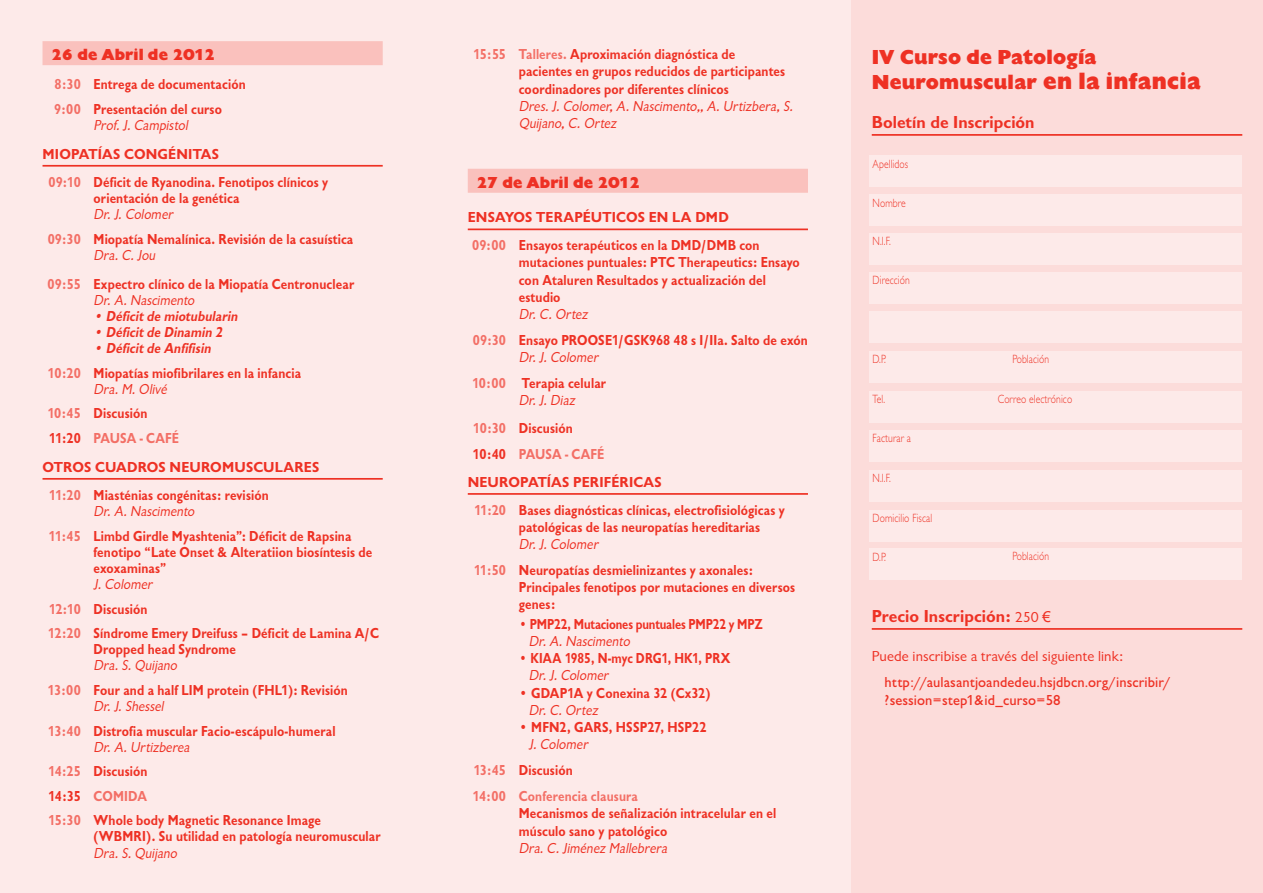
<style>
.page{position:relative;width:1263px;height:893px;background:#fff}
.page>*{position:absolute;margin:0;border:0;box-sizing:border-box;transform-origin:0 0}
.t1{font:800 21px/25.5px "Giltus T";letter-spacing:.01em;color:#ee3124}
.t2{font:700 18px "Giltus T";letter-spacing:.005em;color:#ee3124}
.t3{font:800 16.5px "Giltus T";letter-spacing:.005em;color:#ee3124}
.t4{font:700 15px/24.6px "Giltus T";letter-spacing:.01em;color:#ee3124;scale:.9 1}
.t5{font:700 15px/28.8px "Giltus T";letter-spacing:.01em;color:#ee3124}
.t6{font:italic 15px/17.2px "Giltus T";color:#ee3124;scale:.9 1}
.t7{font:700 15px/24.6px "Giltus T";letter-spacing:.01em;color:#f36f66;scale:.9 1}
.t8{font:500 15px/18px "Giltus T";letter-spacing:.005em;color:#ee3124}
.t9{font:italic 700 15px "Giltus T";color:#ee3124;scale:.9 1}
.t10{font:15px "Giltus T";letter-spacing:.005em;color:#ee3124}
.t11{font:700 15px "Giltus T";letter-spacing:-.01em;color:#ee3124;scale:.85 1}
.t12{font:700 15px "Giltus T";letter-spacing:.01em;color:#ee3124;scale:.85 1}
.t13{font:300 12px "Gill Sans";letter-spacing:.01em;color:#ee3124;scale:.8 1}
.s1{color:#f36f66}
.s2{font-weight:400;font-style:italic}
.s3{font-style:italic}
.s4{font-weight:400;font-style:italic;color:#ee3124}
.s5{color:#ee3124}
.s6{font-weight:700;font-style:normal;color:#f36f66}
.s7{font-weight:700;font-style:normal}
.s8{font-size:24px}
.s9{font-weight:400;font-size:15px}
.s10{font-family:"Arial";font-weight:400;font-size:15px}
</style>
<div class="page">
<div style="left:850px;top:0;width:413px;height:893px;background:#fcdcda"></div>
<div style="left:0;top:0;width:850px;height:893px;background:#fdeae9"></div>
<hr style="left:872px;top:134px;width:370px;height:2px;background:#ee3124">
<div style="left:869px;top:155px;width:373px;height:32px;background:#fdeae9"></div>
<div style="left:869px;top:272px;width:373px;height:32px;background:#fdeae9"></div>
<div style="left:869px;top:351px;width:373px;height:32px;background:#fdeae9"></div>
<div style="left:869px;top:311px;width:373px;height:32px;background:#fdeae9"></div>
<div style="left:869px;top:391px;width:373px;height:32px;background:#fdeae9"></div>
<div style="left:869px;top:470px;width:373px;height:32px;background:#fdeae9"></div>
<div style="left:869px;top:510px;width:373px;height:32px;background:#fdeae9"></div>
<div style="left:869px;top:430px;width:373px;height:32px;background:#fdeae9"></div>
<div style="left:869px;top:548px;width:373px;height:32px;background:#fdeae9"></div>
<div style="left:869px;top:194px;width:373px;height:32px;background:#fdeae9"></div>
<div style="left:869px;top:233px;width:373px;height:32px;background:#fdeae9"></div>
<div style="left:43px;top:41px;width:340px;height:24px;background:#fac1bd"></div>
<hr style="left:43px;top:165px;width:340px;height:2px;background:#ee3124">
<hr style="left:43px;top:478px;width:340px;height:2px;background:#ee3124">
<div style="left:468px;top:169px;width:340px;height:24px;background:#fac1bd"></div>
<hr style="left:468px;top:229px;width:340px;height:1px;background:#ee3124">
<hr style="left:468px;top:493px;width:340px;height:2px;background:#ee3124">
<hr style="left:872px;top:628px;width:370px;height:2px;background:#ee3124">
<p class="t3" style="left:51px;top:45px;width:166px">26 de Abril de 2012</p>
<p class="t4" style="left:54px;top:72px;width:214px"><span class="s1">8:30</span> Entrega de documentación<br><span class="s1">9:00</span> Presentación del curso</p>
<p class="t6" style="left:94px;top:116px;width:110px">Prof. J. Campistol</p>
<p class="t5" style="left:43px;top:139px;width:11px">miopa</p>
<p class="t5" style="left:89px;top:139px;width:48px">tías con</p>
<p class="t5" style="left:49px;top:139px;width:281px;text-indent:109px">génitas<br><span class="s1">09:10</span> Déficit de Ryanodina. Fenotipos clínicos y</p>
<p class="t4" style="left:94px;top:186px;width:164px">orientación de la genética</p>
<p class="t4" style="left:48px;top:202px;width:341px;text-indent:46px"><span class="s2">Dr. J. Colomer<br></span><span class="s1">09:30</span> Miopatía Nemalínica. Revisión de la casuística</p>
<p class="t4" style="left:48px;top:241px;width:342px;line-height:28.8px;text-indent:46px"><span class="s2">Dra. C. Jou<br></span><span class="s1">09:55</span> Expectro clínico de la Miopatía Centronuclear</p>
<p class="t6" style="left:94px;top:291px;width:117px">Dr. A. Nascimento</p>
<p class="t9" style="left:94px;top:307px;width:165px">• Déficitde miotubularin</p>
<p class="t9" style="left:94px;top:323px;width:148px">• Déficitde Dinamin 2</p>
<p class="t4" style="left:48px;top:336px;width:283px;text-indent:46px"><span class="s3">• Déficitde Anfifisin<br></span><span class="s1">10:20</span> Miopatías miofibrilares en la infancia</p>
<p class="t7" style="left:47px;top:376px;width:146px;text-indent:46px"><span class="s4">Dra. M. Olivé<br></span>10:45 <span class="s5">Discusión<br>11:20</span> PAUSA - CAFÉ</p>
<p class="t5" style="left:49px;top:452px;width:272px;text-indent:-6px">OTROS CUADROS NEUROMUSCULARES<br><span class="s1">11:20</span> Miasténias congénitas: revisión</p>
<p class="t4" style="left:49px;top:499px;width:338px;text-indent:45px"><span class="s2">Dr. A. Nascimento<br></span><span class="s1">11:45</span> Limbd Girdle Myashtenia”: Déficit de Rapsina</p>
<p class="t4" style="left:94px;top:544px;width:311px;line-height:16px">fenotipo “Late Onset &amp; Alteratiion biosíntesis de exoxaminas”</p>
<p class="t4" style="left:48px;top:572px;width:369px;text-indent:46px"><span class="s2">J. Colomer<br></span><span class="s1">12:10</span> Discusión<br><span class="s1">12:20</span> Síndrome Emery Dreifuss – Déficit de Lamina A/C</p>
<p class="t4" style="left:94px;top:637px;width:160px">Dropped head Syndrome</p>
<p class="t4" style="left:47px;top:653px;width:335px;text-indent:46px"><span class="s2">Dra. S. Quijano<br></span><span class="s1">13:00</span> Four and a half LIM protein (FHL1): Revisión</p>
<p class="t4" style="left:48px;top:694px;width:321px;text-indent:46px"><span class="s2">Dr. J. Shessel<br></span><span class="s1">13:40</span> Distrofia muscular Facio-escápulo-humeral</p>
<p class="t4" style="left:48px;top:734px;width:305px;text-indent:45px"><span class="s2">Dr. A. Urtizberea<br></span><span class="s1">14:25</span> Discusión<br>14:35 <span class="s1">COMIDA<br>15:30</span> Whole body Magnetic Resonance Image</p>
<p class="t4" style="left:94px;top:824px;width:320px">(WBMRI). Su utilidad en patología neuromuscular</p>
<p class="t6" style="left:94px;top:844px;width:98px">Dra. S. Quijano</p>
<p class="t4" style="left:519px;top:46px;width:298px;line-height:17.2px;text-indent:-46px"><span class="s1">15:55 Talleres.</span> Aproximación diagnóstica de pacientes en grupos reducidos de participantes coordinadores por diferentes clínicos</p>
<p class="t6" style="left:519px;top:97px;width:309px">Dres. J. Colomer, A. Nascimento,, A. Urtizbera, S.<br>Quijano, C. Ortez</p>
<p class="t3" style="left:476px;top:172px;width:166px">27 de Abril de 2012</p>
<p class="t5" style="left:468px;top:203px;width:293px;line-height:27.9px">ENSAYOS TERAPÉUTICOS EN LA DMD<br><span class="s1">09:00</span> Ensayos terapéuticos en la DMD/DMB con</p>
<p class="t4" style="left:519px;top:254px;width:314px;line-height:17.2px">mutaciones puntuales: PTC Therapeutics: Ensayo con Ataluren Resultados y actualización del estudio</p>
<p class="t4" style="left:473px;top:301px;width:374px;line-height:25.8px;text-indent:46px"><span class="s2">Dr. C. Ortez<br></span><span class="s1">09:30</span> Ensayo PROOSE1/GSK968 48 s I/IIa. Salto de exón</p>
<p class="t4" style="left:472px;top:344px;width:150px;line-height:25.8px;text-indent:47px"><span class="s2">Dr. J. Colomer<br></span><span class="s1">10:00</span> Terapia celular</p>
<p class="t6" style="left:473px;top:386px;width:119px;line-height:28px;text-indent:46px">Dr. J. Diaz<br><span class="s6">10:30</span> <span class="s7">Discusión</span></p>
<p class="t7" style="left:472px;top:441px;width:146px"><span class="s5">10:40</span> PAUSA - CAFÉ</p>
<p class="t5" style="left:468px;top:467px;width:196px">NEUROPATÍAS PERIFÉRICAS</p>
<p class="t4" style="left:474px;top:497px;width:347px"><span class="s1">11:20</span> Bases diagnósticas clínicas, electrofisiológicas y</p>
<p class="t4" style="left:519px;top:514px;width:270px">patológicas de las neuropatías hereditarias</p>
<p class="t4" style="left:474px;top:531px;width:312px;line-height:25.8px;text-indent:45px"><span class="s2">Dr. J. Colomer<br></span><span class="s1">11:50</span> Neuropatías desmielinizantes y axonales:</p>
<p class="t4" style="left:519px;top:578px;width:309px;line-height:17.2px">Principales fenotipos por mutaciones en diversos genes:</p>
<p class="t11" style="left:519px;top:615px;width:288px">• PMP22, Mutaciones puntuales PMP22 y MPZ</p>
<p class="t6" style="left:529px;top:632px;width:117px">Dr. A. Nascimento</p>
<p class="t12" style="left:519px;top:649px;width:251px">• KIAA 1985, N-myc DRG1, HK1, PRX</p>
<p class="t6" style="left:529px;top:667px;width:93px">Dr. J. Colomer</p>
<p class="t4" style="left:519px;top:680px;width:215px">• GDAP1A y Conexina 32 (Cx32)</p>
<p class="t6" style="left:529px;top:701px;width:82px">Dr. C. Ortez</p>
<p class="t4" style="left:519px;top:715px;width:210px">• MFN2, GARS, HSSP27, HSP22</p>
<p class="t7" style="left:473px;top:731px;width:185px;line-height:25.8px;text-indent:56px"><span class="s4">J. Colomer<br></span>13:45 <span class="s5">Discusión<br></span>14:00 Conferencia clausura</p>
<p class="t4" style="left:519px;top:805px;width:288px;line-height:17.2px">Mecanismos de señalización intracelular en el músculo sano y patológico</p>
<p class="t6" style="left:519px;top:839px;width:169px">Dra. C. Jiménez Mallebrera</p>
<h1 class="t1" style="left:872px;top:44px;width:330px">IV Curso de Patología<br>Neuromuscular <span class="s8">en la infancia</span></h1>
<p class="t2" style="left:872px;top:111px;width:164px">Boletín de Inscripción</p>
<p class="t13" style="left:872px;top:157px;width:46px">Apellidos</p>
<p class="t13" style="left:872px;top:196px;width:43px">Nombre</p>
<p class="t13" style="left:872px;top:235px;width:25px">N.I.F.</p>
<p class="t13" style="left:872px;top:273px;width:48px">Dirección</p>
<p class="t13" style="left:872px;top:352px;width:18px">D.P.</p>
<p class="t13" style="left:1012px;top:352px;width:47px">Población</p>
<p class="t13" style="left:872px;top:392px;width:17px">Tel.</p>
<p class="t13" style="left:998px;top:392px;width:95px">Correo electrónico</p>
<p class="t13" style="left:872px;top:431px;width:49px">Facturar a</p>
<p class="t13" style="left:872px;top:472px;width:25px">N.I.F.</p>
<p class="t13" style="left:872px;top:511px;width:76px">Domicilio Fiscal</p>
<p class="t13" style="left:872px;top:550px;width:18px">D.P.</p>
<p class="t13" style="left:1012px;top:550px;width:47px">Población</p>
<p class="t2" style="left:872px;top:605px;width:181px">Precio Inscripción: <span class="s9">250</span> <span class="s10">€</span></p>
<p class="t10" style="left:872px;top:647px;width:253px">Puede inscribise a través del siguiente link:</p>
<p class="t8" style="left:884px;top:673px;width:288px">http://aulasantjoandedeu.hsjdbcn.org/inscribir/ ?session=step1&amp;id_curso=58</p>
</div>
